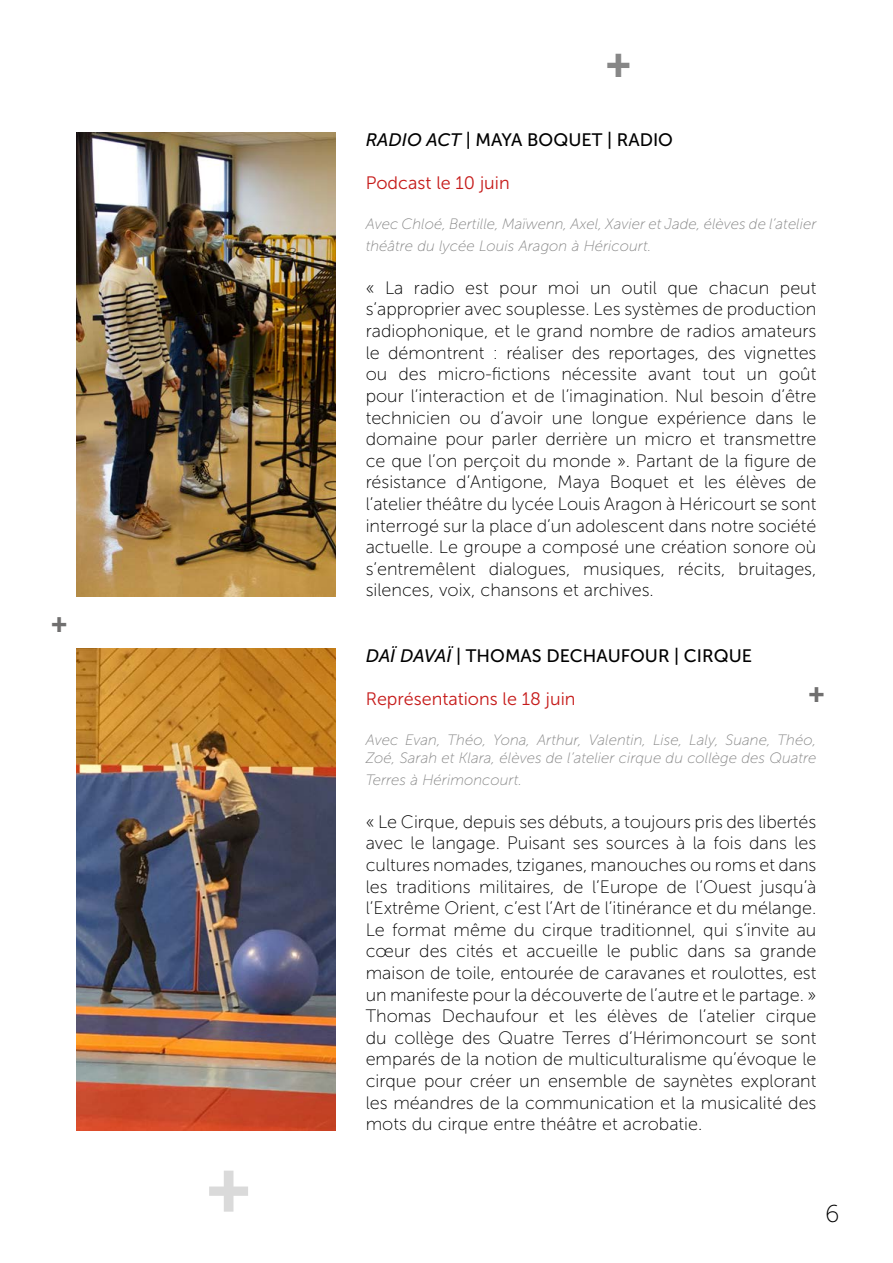
<style>
.page{position:relative;width:893px;height:1263px;background:#fff}
.page>*{position:absolute;margin:0;border:0;box-sizing:border-box;transform-origin:0 0}
.t1{font:71.25px "Museo Sans 900";color:#dadada}
.t2{font:40.35px "Museo Sans 900";color:#878787}
.t3{font:25.8px "Museo Sans 900";color:#706f6f}
.t4{font:24.3px "Museo Sans 100";color:#000}
.t5{font:18px/21.6px "Museo Sans 100";color:#000;text-align:justify}
.t6{font:18px "Museo Sans 500";color:#000}
.t7{font:18px "Museo Sans 300";color:#c61b1a}
.t8{font:italic 15px/18px "Museo Sans 100";color:#878787}
.s1{font-style:italic}
</style>
<div class="page">
<img style="left:77px;top:649px;width:259px;height:481px">
<img style="left:77px;top:133px;width:259px;height:463px">
<h3 class="t3" style="left:51px;top:608px;width:18px">+</h3>
<h1 class="t1" style="left:206px;top:1146px;width:46px">+</h1>
<h2 class="t2" style="left:606px;top:39px;width:27px">+</h2>
<p class="t6" style="left:366px;top:130px;width:309px"><span class="s1">RADIO ACT</span> | MAYA BOQUET | RADIO</p>
<p class="t7" style="left:366px;top:174px;width:145px">Podcast le 10 juin</p>
<p class="t8" style="left:366px;top:213px;width:452px;line-height:21.6px">Avec Chloé, Bertille, Maïwenn, Axel, Xavier et Jade, élèves de l’atelier théâtre du lycée Louis Aragon à Héricourt.</p>
<p class="t5" style="left:366px;top:277px;width:452px">« La radio est pour moi un outil que chacun peut s’approprier avec souplesse. Les systèmes de production radiophonique, et le grand nombre de radios amateurs le démontrent : réaliser des reportages, des vignettes ou des micro-fictions nécessite avant tout un goût pour l’interaction et de l’imagination. Nul besoin d’être technicien ou d’avoir une longue expérience dans le domaine pour parler derrière un micro et transmettre ce que l’on perçoit du monde ». Partant de la figure de résistance d’Antigone, Maya Boquet et les élèves de l’atelier théâtre du lycée Louis Aragon à Héricourt se sont interrogé sur la place d’un adolescent dans notre société actuelle. Le groupe a composé une création sonore où s’entremêlent dialogues, musiques, récits, bruitages, silences, voix, chansons et archives.</p>
<p class="t6" style="left:366px;top:646px;width:388px"><span class="s1">DAÏ DAVAÏ</span> | THOMAS DECHAUFOUR | CIRQUE</p>
<p class="t7" style="left:366px;top:689px;width:211px">Représentations le 18 juin</p>
<p class="t8" style="left:366px;top:731px;width:452px">Avec Evan, Théo, Yona, Arthur, Valentin, Lise, Laly, Suane, Théo,<br>Zoé, Sarah et Klara, élèves de l’atelier cirque du collège des Quatre</p>
<p class="t8" style="left:366px;top:771px;width:158px">Terres à Hérimoncourt.</p>
<p class="t5" style="left:366px;top:811px;width:452px">« Le Cirque, depuis ses débuts, a toujours pris des libertés avec le langage. Puisant ses sources à la fois dans les cultures nomades, tziganes, manouches ou roms et dans les traditions militaires, de l’Europe de l’Ouest jusqu’à l’Extrême Orient, c’est l’Art de l’itinérance et du mélange.<br>Le format même du cirque traditionnel, qui s’invite au cœur des cités et accueille le public dans sa grande maison de toile, entourée de caravanes et roulottes, est un manifeste pour la découverte de l’autre et le partage. » Thomas Dechaufour et les élèves de l’atelier cirque du collège des Quatre Terres d’Hérimoncourt se sont emparés de la notion de multiculturalisme qu’évoque le cirque pour créer un ensemble de saynètes explorant les méandres de la communication et la musicalité des mots du cirque entre théâtre et acrobatie.</p>
<h3 class="t3" style="left:808px;top:678px;width:18px">+</h3>
<h3 class="t4" style="left:825px;top:1201px;width:16px">6</h3>
</div>
